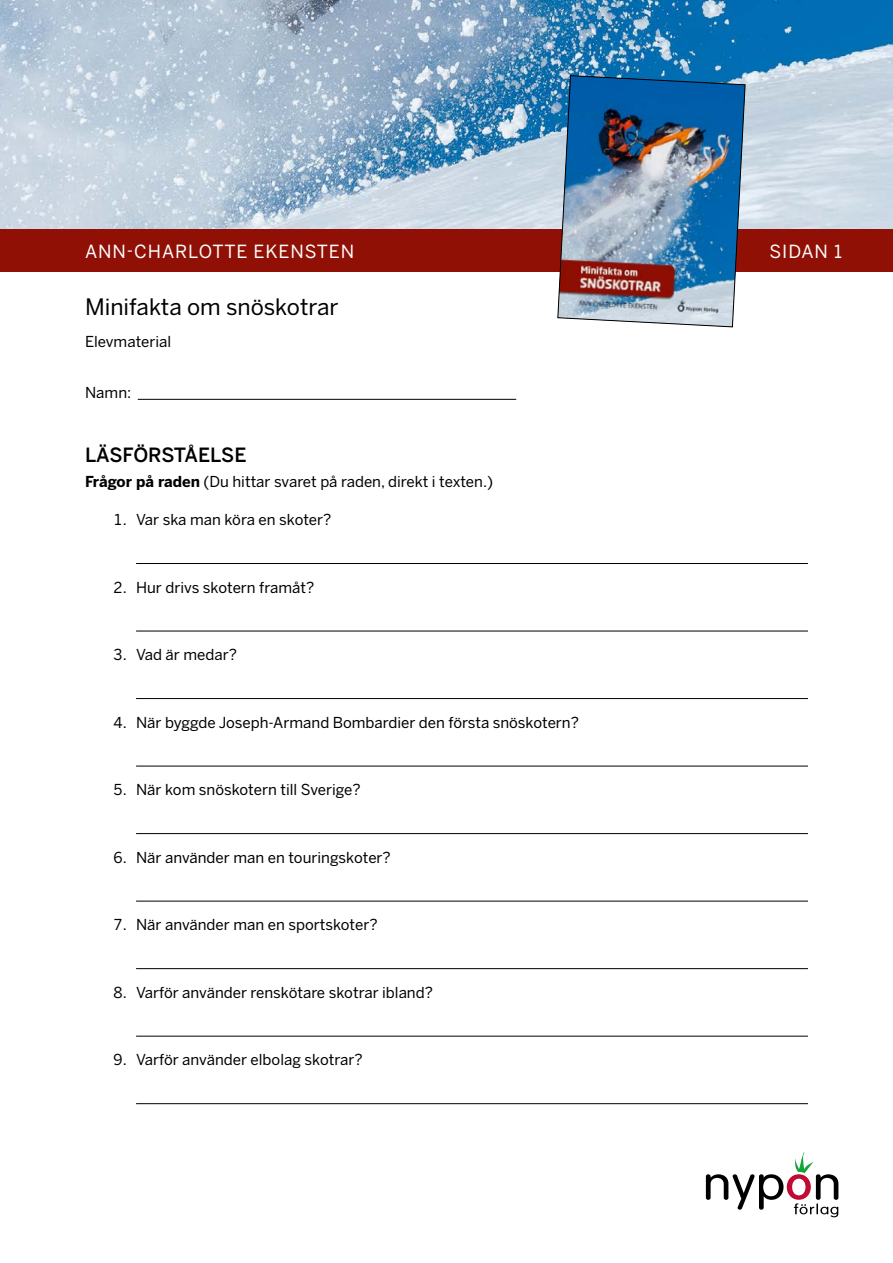
<style>
.page{position:relative;width:893px;height:1263px;background:#fff}
.page>*{position:absolute;margin:0;border:0;box-sizing:border-box;transform-origin:0 0}
.t1{font:22.5px "Benton Sans";color:#000}
.t2{font:500 19.5px "Benton Sans";letter-spacing:-.005em;color:#000}
.t3{font:18px "Benton Sans";letter-spacing:.05em;color:#fff}
.t4{font:15px "Benton Sans";color:#000}
.s1{font-weight:700}
</style>
<div class="page">
<img style="left:0;top:0;width:893px;height:230px">
<div style="left:0;top:230px;width:893px;height:42px;background:#901005"></div>
<img style="left:557px;top:75px;width:189px;height:253px">
<svg style="left:706px;top:1152px;width:132px;height:65px"></svg>
<hr style="left:138px;top:399px;width:378px;height:1px;background:#000">
<hr style="left:136px;top:563px;width:672px;height:1px;background:#000">
<hr style="left:136px;top:631px;width:672px;height:1px;background:#000">
<hr style="left:136px;top:698px;width:672px;height:1px;background:#000">
<hr style="left:136px;top:766px;width:672px;height:1px;background:#000">
<hr style="left:136px;top:833px;width:672px;height:1px;background:#000">
<hr style="left:136px;top:901px;width:672px;height:1px;background:#000">
<hr style="left:136px;top:968px;width:672px;height:1px;background:#000">
<hr style="left:136px;top:1036px;width:672px;height:1px;background:#000">
<hr style="left:136px;top:1103px;width:672px;height:1px;background:#000">
<p class="t3" style="left:85px;top:241px;width:271px">ANN-CHARLOTTE EKENSTEN</p>
<h1 class="t1" style="left:85px;top:294px;width:255px">Minifakta om snöskotrar</h1>
<p class="t4" style="left:85px;top:333px;width:88px">Elevmaterial</p>
<p class="t4" style="left:85px;top:384px;width:48px">Namn:</p>
<h2 class="t2" style="left:85px;top:443px;width:163px">LÄSFÖRSTÅELSE</h2>
<p class="t4" style="left:85px;top:473px;width:410px"><span class="s1">Frågor på raden</span> (Du hittar svaret på raden, direkt i texten.)</p>
<p class="t4" style="left:113px;top:511px;width:220px">1. Var ska man köra en skoter?</p>
<p class="t4" style="left:113px;top:578px;width:203px">2. Hur drivs skotern framåt?</p>
<p class="t4" style="left:113px;top:646px;width:125px">3. Vad är medar?</p>
<p class="t4" style="left:113px;top:713px;width:467px">4. När byggde Joseph-Armand Bombardier den första snöskotern?</p>
<p class="t4" style="left:113px;top:781px;width:249px">5. När kom snöskotern till Sverige?</p>
<p class="t4" style="left:113px;top:848px;width:279px">6. När använder man en touringskoter?</p>
<p class="t4" style="left:113px;top:916px;width:266px">7. När använder man en sportskoter?</p>
<p class="t4" style="left:113px;top:983px;width:321px">8. Varför använder renskötare skotrar ibland?</p>
<p class="t4" style="left:113px;top:1051px;width:251px">9. Varför använder elbolag skotrar?</p>
<p class="t3" style="left:769px;top:241px;width:74px">SIDAN 1</p>
</div>
